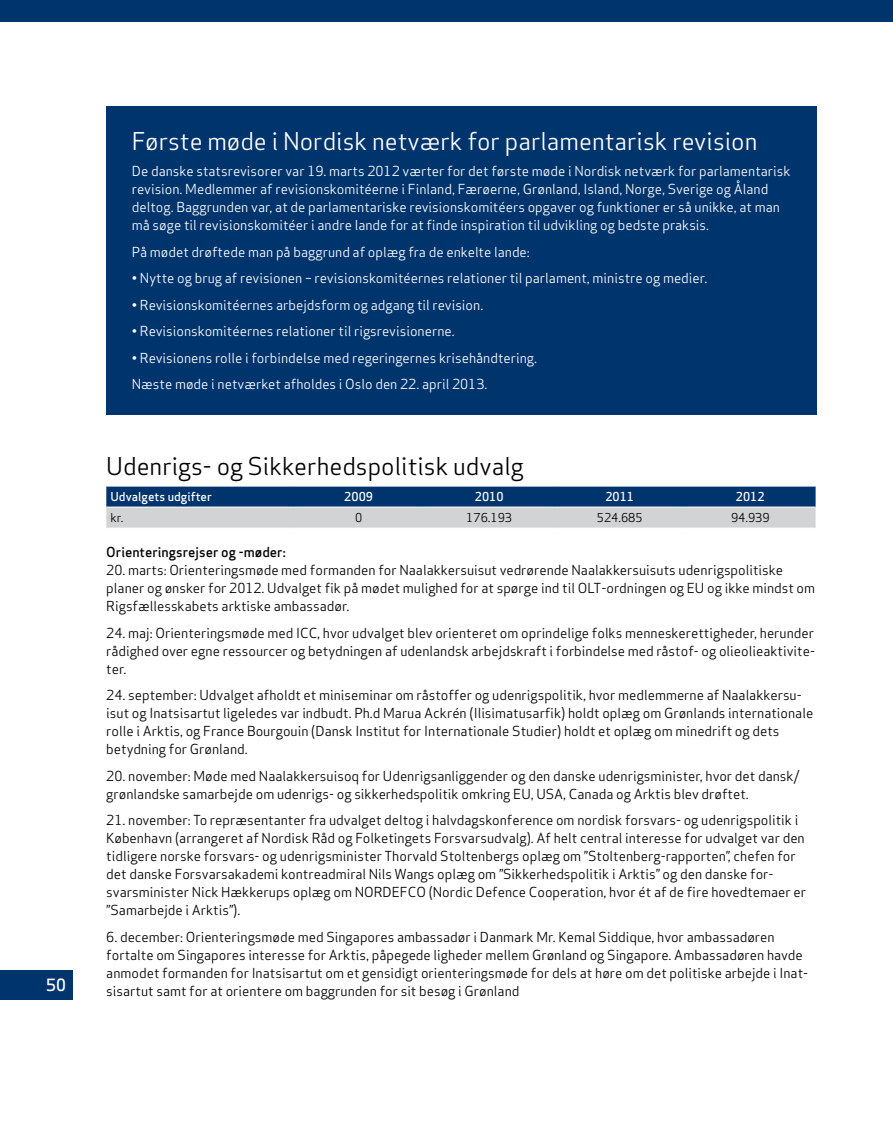
<style>
.page{position:relative;width:893px;height:1127px;background:#fff}
.page>*{position:absolute;margin:0;border:0;box-sizing:border-box;transform-origin:0 0}
.t1{font:24px "Apex Sans";color:#fff}
.t2{font:24px "Apex Sans";color:#000}
.t3{font:500 16.5px "Apex Sans";color:#fff}
.t4{font:13.5px/18px "Apex Sans";color:#000}
.t5{font:13.5px/18px "Apex Sans";color:#fff}
.t6{font:500 13.5px "Apex Sans";color:#000}
.t7{font:500 12px "Apex Sans";color:#fff}
.t8{font:12px "Apex Sans";color:#000}
</style>
<div class="page">
<div style="left:0;top:0;width:893px;height:21px;background:#00346d"></div>
<div style="left:0;top:969px;width:72px;height:30px;background:#00346d"></div>
<svg style="left:106px;top:487px;width:710px;height:41px;background:#6b86a2"></svg>
<hr style="left:106px;top:507px;width:187px;height:1px;background:#fff">
<hr style="left:293px;top:507px;width:131px;height:1px;background:#fff">
<hr style="left:424px;top:507px;width:130px;height:1px;background:#fff">
<hr style="left:554px;top:507px;width:131px;height:1px;background:#fff">
<hr style="left:685px;top:507px;width:131px;height:1px;background:#fff">
<div style="left:106px;top:106px;width:710px;height:309px;background:#00346d"></div>
<p class="t3" style="left:46px;top:970px;width:21px">50</p>
<h1 class="t1" style="left:132px;top:121px;width:627px">Første møde i Nordisk netværk for parlamentarisk revision</h1>
<p class="t5" style="left:132px;top:161px;width:660px">De danske statsrevisorer var 19. marts 2012 værter for det første møde i Nordisk netværk for parlamentarisk revision. Medlemmer af revisionskomitéerne i Finland, Færøerne, Grønland, Island, Norge, Sverige og Åland deltog. Baggrunden var, at de parlamentariske revisionskomitéers opgaver og funktioner er så unikke, at man må søge til revisionskomitéer i andre lande for at finde inspiration til udvikling og bedste praksis.</p>
<p class="t5" style="left:132px;top:242px;width:400px">På mødet drøftede man på baggrund af oplæg fra de enkelte lande:</p>
<p class="t5" style="left:132px;top:268px;width:577px">• Nytte og brug af revisionen – revisionskomitéernes relationer til parlament, ministre og medier.</p>
<p class="t5" style="left:132px;top:295px;width:353px">• Revisionskomitéernes arbejdsform og adgang til revision.</p>
<p class="t5" style="left:132px;top:321px;width:324px">• Revisionskomitéernes relationer til rigsrevisionerne.</p>
<p class="t5" style="left:132px;top:343px;width:407px;line-height:26.5px">• Revisionens rolle i forbindelse med regeringernes krisehåndtering.<br>Næste møde i netværket afholdes i Oslo den 22. april 2013.</p>
<h1 class="t2" style="left:106px;top:447px;width:419px">Udenrigs- og Sikkerhedspolitisk udvalg</h1>
<p class="t7" style="left:111px;top:486px;width:103px">U dvalgets udgifter</p>
<p class="t7" style="left:344px;top:486px;width:30px">2009</p>
<p class="t7" style="left:475px;top:486px;width:30px">2010</p>
<p class="t7" style="left:605px;top:486px;width:30px">2011</p>
<p class="t7" style="left:736px;top:486px;width:30px">2012</p>
<p class="t8" style="left:111px;top:508px;width:14px">kr.</p>
<p class="t8" style="left:355px;top:508px;width:9px">0</p>
<p class="t8" style="left:466px;top:508px;width:47px">176.193</p>
<p class="t8" style="left:597px;top:508px;width:47px">524.685</p>
<p class="t8" style="left:731px;top:508px;width:40px">94.939</p>
<p class="t6" style="left:106px;top:540px;width:181px">Orienteringsrejser og -møder:</p>
<p class="t4" style="left:106px;top:560px;width:710px">20. marts: Orienteringsmøde med formanden for Naalakkersuisut vedrørende Naalakkersuisuts udenrigspolitiske planer og ønsker for 2012. Udvalget fik på mødet mulighed for at spørge ind til OLT-ordningen og EU og ikke mindst om<br>Rigsfællesskabets arktiske ambassadør.</p>
<p class="t4" style="left:106px;top:623px;width:710px;text-align:justify">24. maj: Orienteringsmøde med ICC, hvor udvalget blev orienteret om oprindelige folks menneskerettigheder, herunder rådighed over egne ressourcer og betydningen af udenlandsk arbejdskraft i forbindelse med råstof- og olieolieaktivite&shy;ter.</p>
<p class="t4" style="left:106px;top:685px;width:708px">24. september: Udvalget afholdt et miniseminar om råstoffer og udenrigspolitik, hvor medlemmerne af Naalakkersu&shy;isut og Inatsisartut ligeledes var indbudt. Ph.d Marua Ackrén (Ilisimatusarfik) holdt oplæg om Grønlands internationale rolle i Arktis, og France Bourgouin (Dansk Institut for Internationale Studier) holdt et oplæg om minedrift og dets betydning for Grønland.</p>
<p class="t4" style="left:106px;top:766px;width:695px">20. november: Møde med Naalakkersuisoq for Udenrigsanliggender og den danske udenrigsminister, hvor det dansk/ grønlandske samarbejde om udenrigs- og sikkerhedspolitik omkring EU, USA</p>
<p class="t4" style="left:563px;top:784px;width:187px">, Canada og Arktis blev drøftet.</p>
<p class="t4" style="left:106px;top:810px;width:701px">21. november: To repræsentanter fra udvalget deltog i halvdagskonference om nordisk forsvars- og udenrigspolitik i København (arrangeret af N ordisk Råd og Folketingets Forsvarsudvalg). Af helt central interesse for udvalget var den tidligere norske forsvars- og udenrigsminister Thorvald Stoltenbergs oplæg om ”Stoltenberg-rapporten”, chefen for det danske Forsvarsakademi kontreadmiral Nils Wangs oplæg om ”Sikkerhedspolitik i Arktis” og den danske for&shy;svarsminister Nick Hækkerups oplæg om NORDEFCO (Nordic Defence Cooperation, hvor ét af de fire hovedtemaer er ”Samarbejde i Arktis”).</p>
<p class="t4" style="left:106px;top:927px;width:703px">6. december: Orienteringsmøde med Singapores ambassadør i Danmark Mr. Kemal Siddique, hvor ambassadøren fortalte om Singapores interesse for Arktis, påpegede ligheder mellem Grønland og Singapore. Ambassadøren havde anmodet formanden for Inatsisartut om et gensidigt orienteringsmøde for dels at høre om det politiske arbejde i Inat&shy;sisartut samt for at orientere om baggrunden for sit besøg i Grønland</p>
</div>
